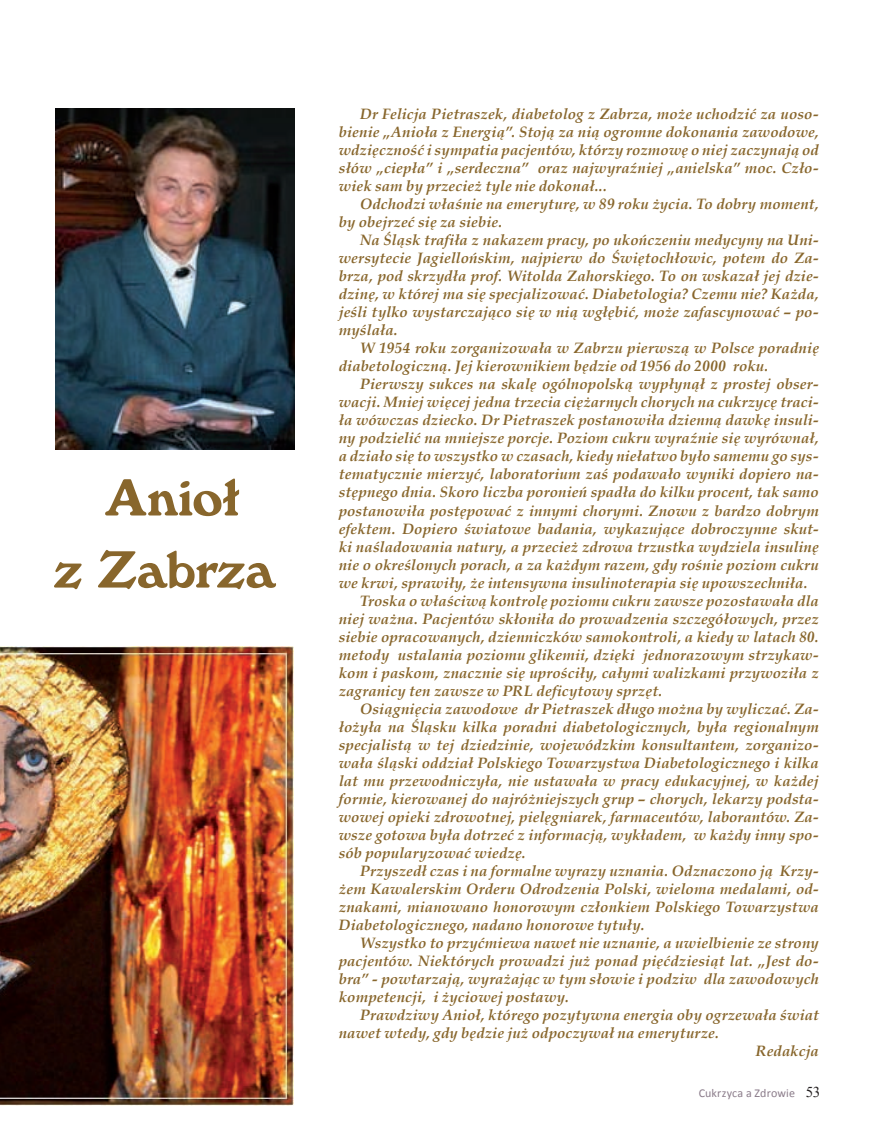
<style>
.page{position:relative;width:876px;height:1132px;background:#fff}
.page>*{position:absolute;margin:0;border:0;box-sizing:border-box;transform-origin:0 0}
.t1{font:51px/72px "Windsor BT";letter-spacing:-.015em;color:#88662c;text-align:center}
.t2{font:italic 700 15px "Book Antiqua";letter-spacing:.01em;color:#88662c}
.t3{font:12px "Calibri";letter-spacing:.01em;color:#8b7c8a}
.s1{font-family:"Times New Roman";font-size:15px;color:#231f20}
</style>
<div class="page">
<img style="left:55px;top:108px;width:240px;height:341px">
<img style="left:0;top:646px;width:294px;height:458px">
<p class="t1" style="left:53px;top:461px;width:224px">Anioł<br>z Zabrza</p>
<p class="t2" style="left:360px;top:104px;width:460px">Dr Felicja Pietraszek, diabetolog z Zabrza, może uchodzić za uoso-</p>
<p class="t2" style="left:339px;top:122px;width:482px">bienie „Anioła z Energią”. Stoją za nią ogromne dokonania zawodowe,</p>
<p class="t2" style="left:339px;top:140px;width:482px">wdzięczność i sympatia pacjentów, którzy rozmowę o niej zaczynają od</p>
<p class="t2" style="left:339px;top:158px;width:482px">słów „ciepła” i „serdeczna” oraz najwyraźniej „anielska” moc. Czło-</p>
<p class="t2" style="left:339px;top:176px;width:270px">wiek sam by przecież tyle nie dokonał...</p>
<p class="t2" style="left:360px;top:194px;width:460px">Odchodzi właśnie na emeryturę, w 89 roku życia. To dobry moment,</p>
<p class="t2" style="left:339px;top:212px;width:165px">by obejrzeć się za siebie.</p>
<p class="t2" style="left:360px;top:230px;width:460px">Na Śląsk trafiła z nakazem pracy, po ukończeniu medycyny na Uni-</p>
<p class="t2" style="left:339px;top:248px;width:482px">wersytecie Jagiellońskim, najpierw do Świętochłowic, potem do Za-</p>
<p class="t2" style="left:339px;top:266px;width:482px">brza, pod skrzydła prof. Witolda Zahorskiego. To on wskazał jej dzie-</p>
<p class="t2" style="left:339px;top:284px;width:482px">dzinę, w której ma się specjalizować. Diabetologia? Czemu nie? Każda,</p>
<p class="t2" style="left:339px;top:302px;width:482px">jeśli tylko wystarczająco się w nią wgłębić, może zafascynować – po-</p>
<p class="t2" style="left:339px;top:320px;width:61px">myślała.</p>
<p class="t2" style="left:360px;top:338px;width:460px">W 1954 roku zorganizowała w Zabrzu pierwszą w Polsce poradnię</p>
<p class="t2" style="left:339px;top:356px;width:431px">diabetologiczną. Jej kierownikiem będzie od 1956 do 2000 roku.</p>
<p class="t2" style="left:360px;top:374px;width:460px">Pierwszy sukces na skalę ogólnopolską wypłynął z prostej obser-</p>
<p class="t2" style="left:339px;top:392px;width:482px">wacji. Mniej więcej jedna trzecia ciężarnych chorych na cukrzycę traci-</p>
<p class="t2" style="left:339px;top:410px;width:482px">ła wówczas dziecko. Dr Pietraszek postanowiła dzienną dawkę insuli-</p>
<p class="t2" style="left:339px;top:428px;width:482px">ny podzielić na mniejsze porcje. Poziom cukru wyraźnie się wyrównał,</p>
<p class="t2" style="left:339px;top:446px;width:482px">a działo się to wszystko w czasach, kiedy niełatwo było samemu go sys-</p>
<p class="t2" style="left:339px;top:464px;width:482px">tematycznie mierzyć, laboratorium zaś podawało wyniki dopiero na-</p>
<p class="t2" style="left:339px;top:482px;width:482px">stępnego dnia. Skoro liczba poronień spadła do kilku procent, tak samo</p>
<p class="t2" style="left:339px;top:500px;width:482px">postanowiła postępować z innymi chorymi. Znowu z bardzo dobrym</p>
<p class="t2" style="left:339px;top:518px;width:482px">efektem. Dopiero światowe badania, wykazujące dobroczynne skut-</p>
<p class="t2" style="left:339px;top:536px;width:482px">ki naśladowania natury, a przecież zdrowa trzustka wydziela insulinę</p>
<p class="t2" style="left:339px;top:554px;width:482px">nie o określonych porach, a za każdym razem, gdy rośnie poziom cukru</p>
<p class="t2" style="left:339px;top:572px;width:471px">we krwi, sprawiły, że intensywna insulinoterapia się upowszechniła.</p>
<p class="t2" style="left:360px;top:590px;width:460px">Troska o właściwą kontrolę poziomu cukru zawsze pozostawała dla</p>
<p class="t2" style="left:339px;top:608px;width:482px">niej ważna. Pacjentów skłoniła do prowadzenia szczegółowych, przez</p>
<p class="t2" style="left:339px;top:626px;width:482px">siebie opracowanych, dzienniczków samokontroli, a kiedy w latach 80.</p>
<p class="t2" style="left:339px;top:644px;width:482px">metody ustalania poziomu glikemii, dzięki jednorazowym strzykaw-</p>
<p class="t2" style="left:339px;top:662px;width:482px">kom i paskom, znacznie się uprościły, całymi walizkami przywoziła z</p>
<p class="t2" style="left:339px;top:680px;width:325px">zagranicy ten zawsze w PRL deficytowy sprzęt.</p>
<p class="t2" style="left:360px;top:698px;width:460px">Osiągnięcia zawodowe dr Pietraszek długo można by wyliczać. Za-</p>
<p class="t2" style="left:339px;top:716px;width:482px">łożyła na Śląsku kilka poradni diabetologicznych, była regionalnym</p>
<p class="t2" style="left:339px;top:734px;width:482px">specjalistą w tej dziedzinie, wojewódzkim konsultantem, zorganizo-</p>
<p class="t2" style="left:339px;top:752px;width:482px">wała śląski oddział Polskiego Towarzystwa Diabetologicznego i kilka</p>
<p class="t2" style="left:339px;top:770px;width:482px">lat mu przewodniczyła, nie ustawała w pracy edukacyjnej, w każdej</p>
<p class="t2" style="left:339px;top:788px;width:482px">formie, kierowanej do najróżniejszych grup – chorych, lekarzy podsta-</p>
<p class="t2" style="left:339px;top:806px;width:482px">wowej opieki zdrowotnej, pielęgniarek, farmaceutów, laborantów. Za-</p>
<p class="t2" style="left:339px;top:824px;width:482px">wsze gotowa była dotrzeć z informacją, wykładem, w każdy inny spo-</p>
<p class="t2" style="left:339px;top:842px;width:189px">sób popularyzować wiedzę.</p>
<p class="t2" style="left:360px;top:860px;width:460px">Przyszedł czas i na formalne wyrazy uznania. Odznaczono ją Krzy-</p>
<p class="t2" style="left:339px;top:878px;width:482px">żem Kawalerskim Orderu Odrodzenia Polski, wieloma medalami, od-</p>
<p class="t2" style="left:339px;top:896px;width:482px">znakami, mianowano honorowym członkiem Polskiego Towarzystwa</p>
<p class="t2" style="left:339px;top:914px;width:307px">Diabetologicznego, nadano honorowe tytuły.</p>
<p class="t2" style="left:360px;top:932px;width:460px">Wszystko to przyćmiewa nawet nie uznanie, a uwielbienie ze strony</p>
<p class="t2" style="left:339px;top:950px;width:482px">pacjentów. Niektórych prowadzi już ponad pięćdziesiąt lat. „Jest do-</p>
<p class="t2" style="left:339px;top:968px;width:482px">bra” - powtarzają, wyrażając w tym słowie i podziw dla zawodowych</p>
<p class="t2" style="left:339px;top:986px;width:232px">kompetencji, i życiowej postawy.</p>
<p class="t2" style="left:360px;top:1004px;width:460px">Prawdziwy Anioł, którego pozytywna energia oby ogrzewała świat</p>
<p class="t2" style="left:339px;top:1022px;width:382px">nawet wtedy, gdy będzie już odpoczywał na emeryturze.</p>
<p class="t2" style="left:756px;top:1040px;width:65px">Redakcja</p>
<p class="t3" style="left:699px;top:1084px;width:123px">Cukrzyca a Zdrowie <span class="s1">53</span></p>
</div>
